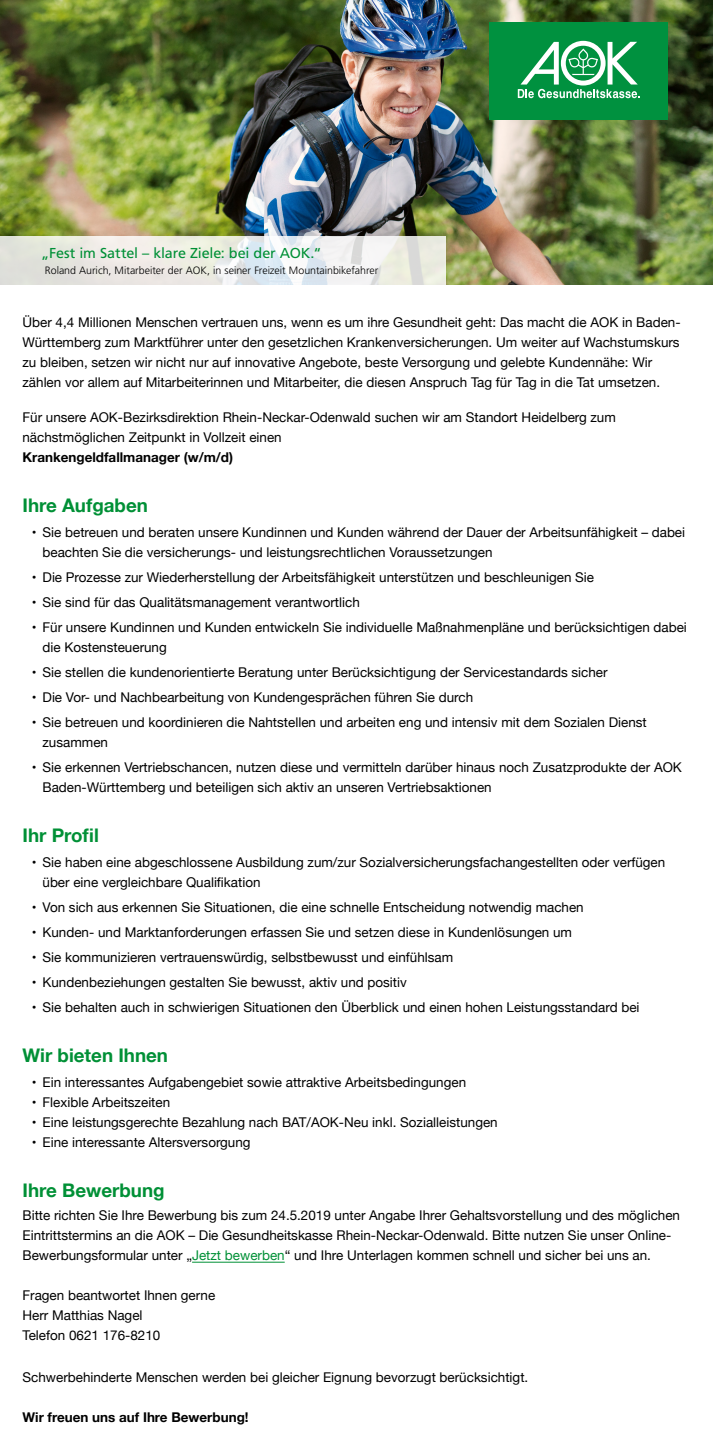
<style>
.page{position:relative;width:713px;height:1450px;background:#fff}
.page>*{position:absolute;margin:0;border:0;box-sizing:border-box;transform-origin:0 0}
.t1{font:700 18.75px "Helvetica Neue";color:#009036}
.t2{font:14.38px "Frutiger LT";letter-spacing:-.01em;color:#009036}
.t3{font:13.44px/20px "Helvetica Neue";color:#000}
.t4{font:700 13.44px "Helvetica Neue";color:#000}
.t5{font:300 10.62px "Frutiger LT";letter-spacing:-.005em;color:#000}
.s1{color:#009036}
</style>
<div class="page">
<hr style="left:192px;top:1262px;width:93px;height:1px;background:#009036">
<img style="left:0;top:0;width:712px;height:285px">
<div style="left:489px;top:22px;width:179px;height:98px;background:#00913f"></div>
<svg style="left:517px;top:41px;width:122px;height:57px"></svg>
<svg style="left:0;top:236px;width:446px;height:49px"></svg>
<p class="t2" style="left:41px;top:245px;width:282px">„Fest im Sattel – klare Ziele: bei der AOK.“</p>
<p class="t5" style="left:45px;top:264px;width:335px">Roland Aurich, Mitarbeiter der AOK, in seiner Freizeit Mountainbikefahrer</p>
<p class="t3" style="left:22px;top:313px;width:659px">Über 4,4 Millionen Menschen vertrauen uns, wenn es um ihre Gesundheit geht: Das macht die AOK in Baden-Württemberg zum Marktführer unter den gesetzlichen Krankenversicherungen. Um weiter auf Wachstumskurs zu bleiben, setzen wir nicht nur auf innovative Angebote, beste Versorgung und gelebte Kundennähe: Wir zählen vor allem auf Mitarbeiterinnen und Mitarbeiter, die diesen Anspruch Tag für Tag in die Tat umsetzen.</p>
<p class="t3" style="left:22px;top:408px;width:594px">Für unsere AOK-Bezirksdirektion Rhein-Neckar-Odenwald suchen wir am Standort Heidelberg zum nächstmöglichen Zeitpunkt in Vollzeit einen</p>
<p class="t4" style="left:22px;top:447px;width:212px">Krankengeldfallmanager (w/m/d)</p>
<h1 class="t1" style="left:22px;top:491px;width:127px">Ihre Aufgaben</h1>
<p class="t3" style="left:43px;top:523px;width:644px;text-indent:-11px">• Sie betreuen und beraten unsere Kundinnen und Kunden während der Dauer der Arbeitsunfähigkeit – dabei beachten Sie die versicherungs- und leistungsrechtlichen Voraussetzungen</p>
<p class="t3" style="left:32px;top:568px;width:563px">• Die Prozesse zur Wiederherstellung der Arbeitsfähigkeit unterstützen und beschleunigen Sie</p>
<p class="t3" style="left:32px;top:593px;width:329px">• Sie sind für das Qualitätsmanagement verantwortlich</p>
<p class="t3" style="left:43px;top:618px;width:645px;text-indent:-11px">• Für unsere Kundinnen und Kunden entwickeln Sie individuelle Maßnahmenpläne und berücksichtigen dabei die Kostensteuerung</p>
<p class="t3" style="left:32px;top:663px;width:577px">• Sie stellen die kundenorientierte Beratung unter Berücksichtigung der Servicestandards sicher</p>
<p class="t3" style="left:32px;top:688px;width:443px">• Die Vor- und Nachbearbeitung von Kundengesprächen führen Sie durch</p>
<p class="t3" style="left:43px;top:713px;width:605px;text-indent:-11px">• Sie betreuen und koordinieren die Nahtstellen und arbeiten eng und intensiv mit dem Sozialen Dienst zusammen</p>
<p class="t3" style="left:43px;top:758px;width:640px;text-indent:-11px">• Sie erkennen Vertriebschancen, nutzen diese und vermitteln darüber hinaus noch Zusatzprodukte der AOK<br>Baden-Württemberg und beteiligen sich aktiv an unseren Vertriebsaktionen</p>
<h1 class="t1" style="left:22px;top:821px;width:78px">Ihr Profil</h1>
<p class="t3" style="left:43px;top:853px;width:624px;text-indent:-11px">• Sie haben eine abgeschlossene Ausbildung zum/zur Sozialversicherungsfachangestellten oder verfügen über eine vergleichbare Qualifikation</p>
<p class="t3" style="left:32px;top:898px;width:553px">• Von sich aus erkennen Sie Situationen, die eine schnelle Entscheidung notwendig machen</p>
<p class="t3" style="left:32px;top:923px;width:541px">• Kunden- und Marktanforderungen erfassen Sie und setzen diese in Kundenlösungen um</p>
<p class="t3" style="left:32px;top:948px;width:423px">• Sie kommunizieren vertrauenswürdig, selbstbewusst und einfühlsam</p>
<p class="t3" style="left:32px;top:973px;width:376px">• Kundenbeziehungen gestalten Sie bewusst, aktiv und positiv</p>
<p class="t3" style="left:32px;top:998px;width:609px">• Sie behalten auch in schwierigen Situationen den Überblick und einen hohen Leistungsstandard bei</p>
<h1 class="t1" style="left:22px;top:1041px;width:147px">Wir bieten Ihnen</h1>
<p class="t3" style="left:32px;top:1073px;width:435px">• Ein interessantes Aufgabengebiet sowie attraktive Arbeitsbedingungen</p>
<p class="t3" style="left:32px;top:1093px;width:140px">• Flexible Arbeitszeiten</p>
<p class="t3" style="left:32px;top:1113px;width:467px">• Eine leistungsgerechte Bezahlung nach BAT/AOK-Neu inkl. Sozialleistungen</p>
<p class="t3" style="left:32px;top:1133px;width:220px">• Eine interessante Altersversorgung</p>
<h1 class="t1" style="left:22px;top:1176px;width:144px">Ihre Bewerbung</h1>
<p class="t3" style="left:22px;top:1206px;width:659px">Bitte richten Sie Ihre Bewerbung bis zum 24.5.2019 unter Angabe Ihrer Gehalts vorstellung und des möglichen<br>Eintritts termins an die AOK – Die Gesundheitskasse Rhein-Neckar-Odenwald. Bitte nutzen Sie unser Online-<br>Bewerbungs formular unter „<span class="s1">Jetzt bewerben</span>“ und Ihre Unterlagen kommen schnell und sicher bei uns an.</p>
<p class="t3" style="left:22px;top:1286px;width:194px">Fragen beantwortet Ihnen gerne<br>Herr Matthias Nagel<br>Telefon 0621 176-8210</p>
<p class="t3" style="left:22px;top:1368px;width:507px">Schwerbehinderte Menschen werden bei gleicher Eignung bevorzugt berücksichtigt.</p>
<p class="t4" style="left:22px;top:1407px;width:227px">Wir freuen uns auf Ihre Bewerbung!</p>
</div>
